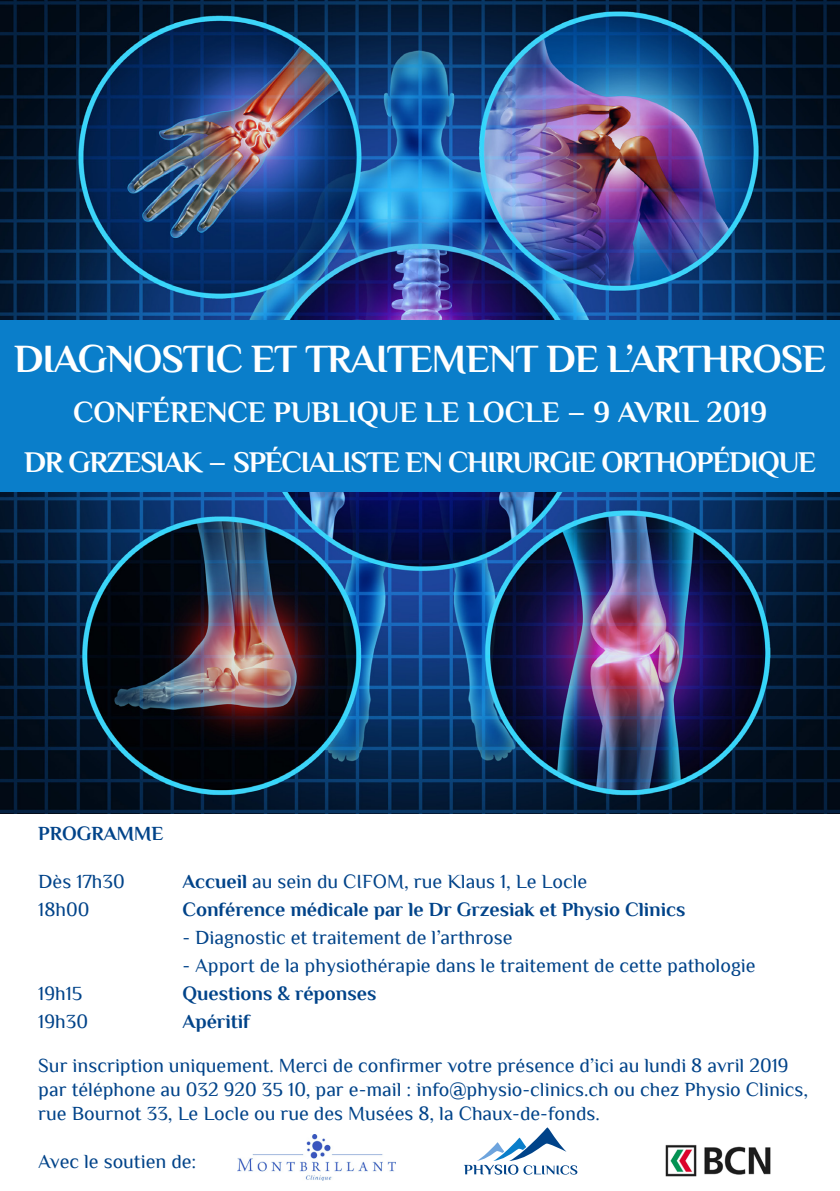
<style>
.page{position:relative;width:840px;height:1191px;background:#fff}
.page>*{position:absolute;margin:0;border:0;box-sizing:border-box;transform-origin:0 0}
.t1{font:700 40px "Philosopher";letter-spacing:-.025em;color:#fff}
.t2{font:700 30px "Philosopher";letter-spacing:-.04em;color:#fff}
.t3{font:700 30px "Philosopher";color:#fff}
.t4{font:20px/24px "Philosopher";color:#004389}
.t5{font:700 20px "Philosopher";color:#004389}
.s1{font-weight:700}
</style>
<div class="page">
<img style="left:0;top:0;width:839px;height:813px">
<div style="left:0;top:320px;width:839px;height:172px;background:#0a7eca"></div>
<svg style="left:464px;top:1127px;width:113px;height:47px"></svg>
<img style="left:237px;top:1134px;width:158px;height:47px">
<img style="left:665px;top:1144px;width:106px;height:33px">
<p class="t1" style="left:14px;top:337px;width:813px">DIAGNOSTIC ET TRAITEMENT DE L’ARTHROSE</p>
<p class="t3" style="left:73px;top:396px;width:695px">CONFÉRENCE PUBLIQUE LE LOCLE – 9 AVRIL 2019</p>
<p class="t2" style="left:24px;top:446px;width:793px">DR GRZESIAK – SPÉCIALISTE EN CHIRURGIE ORTHOPÉDIQUE</p>
<p class="t5" style="left:38px;top:822px;width:127px">PROGRAMME</p>
<p class="t4" style="left:38px;top:869px;width:88px">Dès 17h30</p>
<p class="t4" style="left:182px;top:869px;width:406px"><span class="s1">Accueil</span> au sein du CIFOM, rue Klaus 1, Le Locle</p>
<p class="t4" style="left:38px;top:897px;width:53px">18h00</p>
<p class="t5" style="left:182px;top:898px;width:504px">Conférence médicale par le Dr Grzesiak et Physio Clinics</p>
<p class="t4" style="left:182px;top:925px;width:331px">- Diagnostic et traitement de l’arthrose</p>
<p class="t4" style="left:182px;top:953px;width:574px">- Apport de la physiothérapie dans le traitement de cette pathologie</p>
<p class="t4" style="left:38px;top:981px;width:46px">19h15</p>
<p class="t5" style="left:182px;top:982px;width:195px">Questions &amp; réponses</p>
<p class="t4" style="left:38px;top:1009px;width:51px">19h30</p>
<p class="t5" style="left:182px;top:1010px;width:69px">Apéritif</p>
<p class="t4" style="left:38px;top:1053px;width:751px">Sur inscription uniquement. Merci de confirmer votre présence d’ici au lundi 8 avril 2019</p>
<p class="t4" style="left:38px;top:1077px;width:771px">par téléphone au 032 920 35 10, par e-mail : info@physio-clinics.ch ou chez Physio Clinics, rue Bournot 33, Le Locle ou rue des Musées 8, la Chaux-de-fonds.</p>
<p class="t4" style="left:38px;top:1149px;width:159px">Avec le soutien de:</p>
</div>
